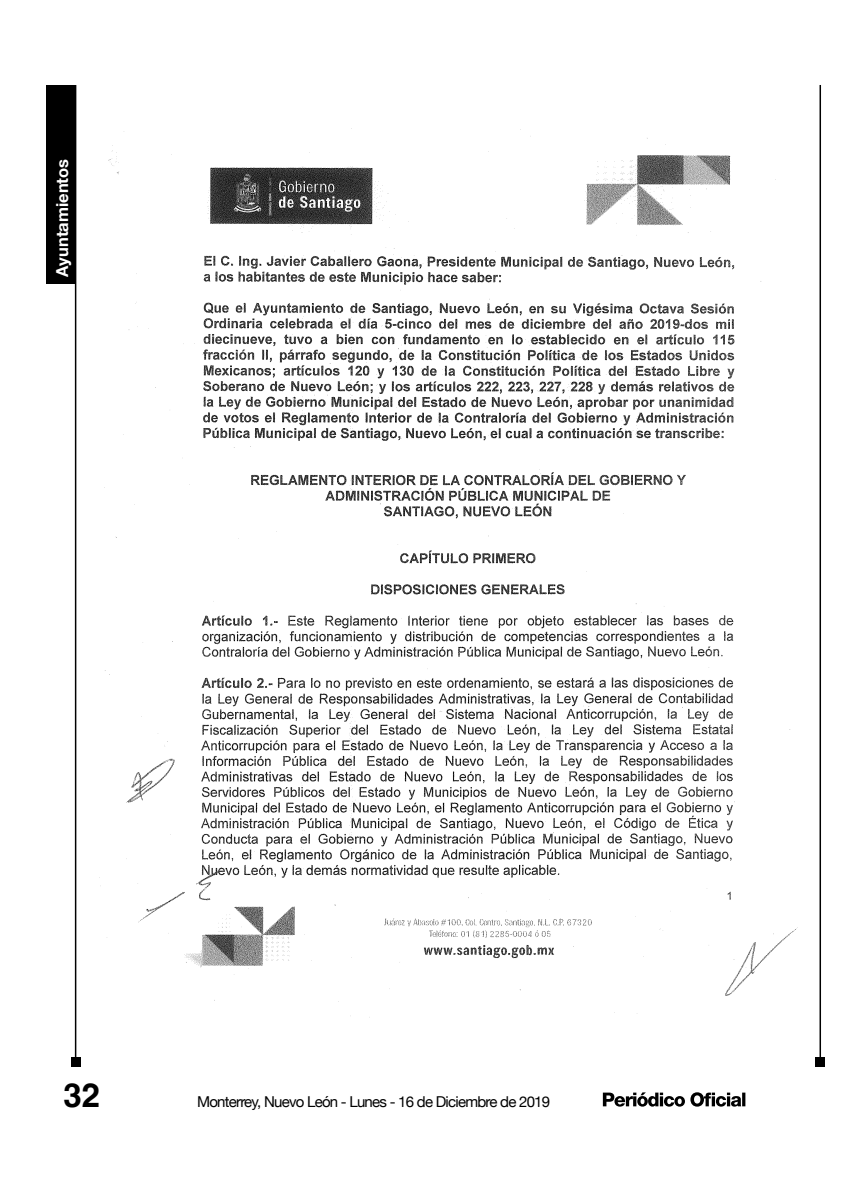
<style>
.page{position:relative;width:851px;height:1191px;background:#fff}
.page>*{position:absolute;margin:0;border:0;box-sizing:border-box;transform-origin:0 0}
.t1{font:700 33px "Helvetica";color:#000}
.t2{font:700 16.5px "Helvetica Neue";color:#fff}
.t3{font:15px "Helvetica Neue";letter-spacing:-.05em;color:#000}
</style>
<div class="page">
<hr style="left:75px;top:85px;width:1px;height:977px;background:#000">
<div style="left:71px;top:1057px;width:9px;height:10px;background:#000"></div>
<hr style="left:819px;top:85px;width:1px;height:977px;background:#000">
<div style="left:814px;top:1057px;width:10px;height:10px;background:#000"></div>
<div style="left:46px;top:85px;width:30px;height:198px;background:#000"></div>
<svg style="left:602px;top:1092px;width:143px;height:14px"></svg>
<img style="left:99px;top:128px;width:699px;height:890px">
<p class="t2" style="left:52px;top:276px;width:119px;rotate:-90deg">Ayuntamientos</p>
<h1 class="t1" style="left:63px;top:1075px;width:38px">32</h1>
<p class="t3" style="left:197px;top:1092px;width:354px">Monterrey, Nuevo León - Lunes - 16 de Diciembre de 2019</p>
</div>
